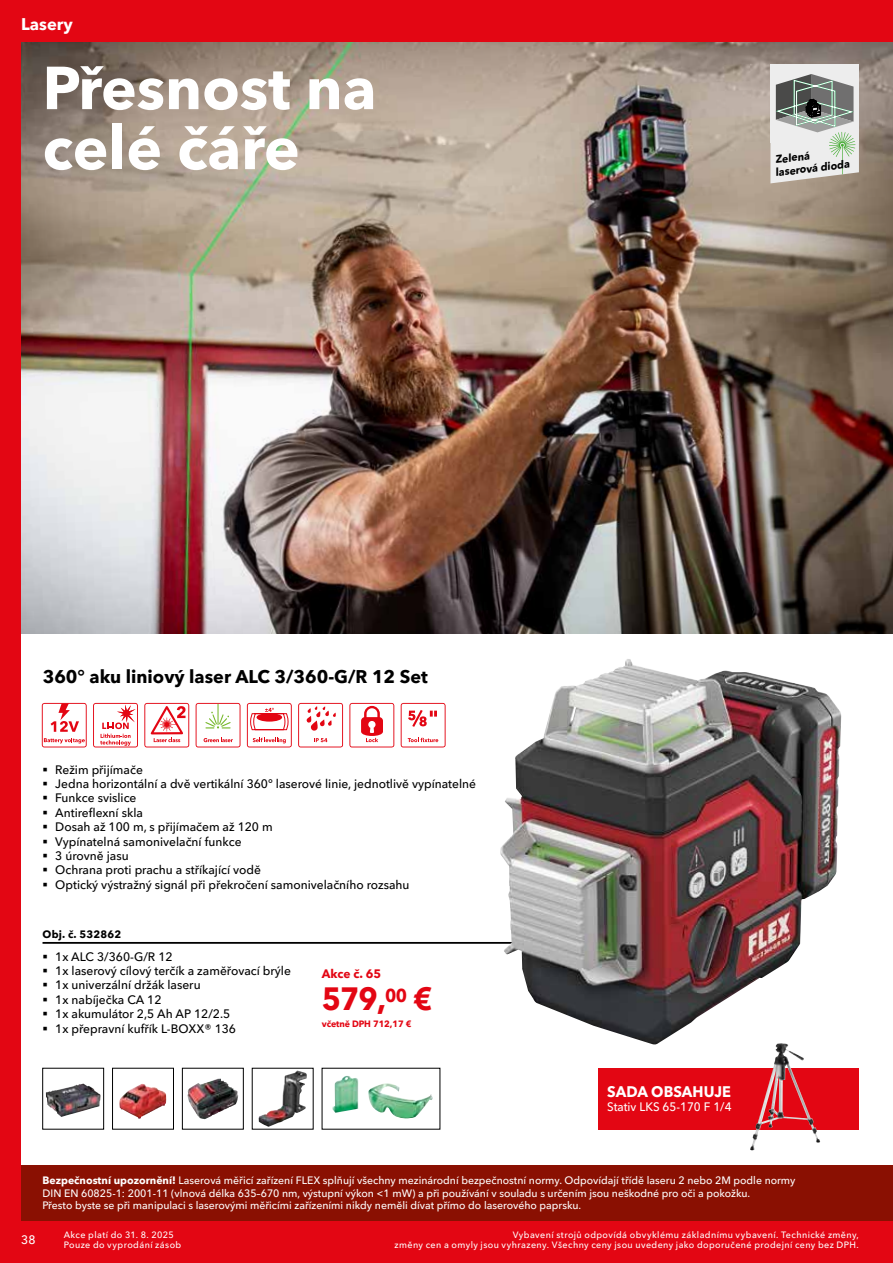
<style>
.page{position:relative;width:893px;height:1263px;background:#e30613}
.page>*{position:absolute;margin:0;border:0;box-sizing:border-box;transform-origin:0 0}
.t1{font:700 60px/60px "Avenir Next W1 G";color:#fff}
.t2{font:700 31.5px "Avenir Next W1 G";color:#e30613;scale:.95 1}
.t3{font:700 18px "Avenir Next W1 G";color:#000}
.t4{font:700 16.5px "Avenir Next W1 G";color:#fff}
.t5{font:700 15px "Avenir Next W1 G";color:#fff}
.t6{font:500 12px/14.4px "Avenir Next W1 G";color:#000}
.t7{font:500 12px "Avenir Next W1 G";color:#fff}
.t8{font:700 12px "Avenir Next W1 G";color:#e30613}
.t9{font:700 10.8px/12.9px "Avenir Next W1 G";color:#000}
.t10{font:500 10.5px/12.6px "Avenir Next W1 G";color:#fff}
.t11{font:700 10.5px "Avenir Next W1 G";letter-spacing:.02em;color:#000}
.t12{font:500 9px/10.8px "Avenir Next W1 G";letter-spacing:.045em;color:#fff}
.t13{font:700 9px "Avenir Next W1 G";letter-spacing:-.01em;color:#e30613}
.s1{font-weight:700}
</style>
<div class="page">
<div style="left:21px;top:43px;width:872px;height:1177px;background:#fff"></div>
<img style="left:21px;top:43px;width:872px;height:591px">
<div style="left:21px;top:1165px;width:872px;height:55px;background:#8a1002"></div>
<hr style="left:43px;top:942px;width:537px;height:2px;background:#000">
<img style="left:119px;top:1084px;width:47px;height:35px">
<div style="left:112px;top:1068px;width:62px;height:61px;border:1px solid #000"></div>
<img style="left:187px;top:1078px;width:51px;height:41px">
<div style="left:182px;top:1068px;width:62px;height:61px;border:1px solid #000"></div>
<img style="left:332px;top:1076px;width:101px;height:43px">
<img style="left:46px;top:1083px;width:53px;height:34px">
<div style="left:42px;top:1068px;width:62px;height:61px;border:1px solid #000"></div>
<img style="left:259px;top:1070px;width:48px;height:57px">
<div style="left:599px;top:1068px;width:260px;height:61px;background:#e30613"></div>
<img style="left:750px;top:1045px;width:70px;height:105px">
<img style="left:500px;top:659px;width:341px;height:386px">
<div style="left:770px;top:64px;width:89px;height:79px;background:#ededed"></div>
<svg style="left:770px;top:74px;width:89px;height:109px"></svg>
<svg style="left:42px;top:703px;width:45px;height:44px"></svg>
<svg style="left:196px;top:703px;width:44px;height:44px"></svg>
<svg style="left:144px;top:703px;width:45px;height:44px"></svg>
<svg style="left:93px;top:703px;width:45px;height:44px"></svg>
<svg style="left:247px;top:703px;width:45px;height:44px"></svg>
<svg style="left:298px;top:703px;width:45px;height:44px"></svg>
<svg style="left:349px;top:703px;width:45px;height:44px"></svg>
<svg style="left:401px;top:703px;width:45px;height:44px"></svg>
<h3 class="t4" style="left:21px;top:11px;width:53px">Lasery</h3>
<h1 class="t1" style="left:43px;top:53px;width:336px">Přesnost na celé čáře</h1>
<p class="t9" style="left:773px;top:153px;width:76px;rotate:-7deg">Zelená laserová dioda</p>
<h3 class="t3" style="left:43px;top:662px;width:387px">360° aku liniový laser ALC 3/360-G/R 12 Set</h3>
<p class="t6" style="left:55px;top:761px;width:422px">Režim přijímače<br>Jedna horizontální a dvě vertikální 360° laserové linie, jednotlivě vypínatelné Funkce svislice<br>Antireflexní skla<br>Dosah až 100 m, s přijímačem až 120 m<br>Vypínatelná samonivelační funkce<br>3 úrovně jasu<br>Ochrana proti prachu a stříkající vodě<br>Optický výstražný signál při překročení samonivelačního rozsahu</p>
<p class="t11" style="left:43px;top:926px;width:80px">Obj. č. 532862</p>
<p class="t6" style="left:55px;top:948px;width:237px">1x ALC 3/360-G/R 12<br>1x laserový cílový terčík a zaměřovací brýle<br>1x univerzální držák laseru<br>1x nabíječka CA 12<br>1x akumulátor 2,5 Ah AP 12/2.5<br>1x přepravní kufřík L-BOXX® 136</p>
<p class="t8" style="left:322px;top:964px;width:61px">Akce č. 65</p>
<h2 class="t2" style="left:322px;top:974px;width:118px">579,<sup>00</sup> €</h2>
<p class="t13" style="left:322px;top:1016px;width:91px">včetně DPH 712,17 €</p>
<p class="t5" style="left:607px;top:1080px;width:125px">SADA OBSAHUJE</p>
<p class="t7" style="left:607px;top:1098px;width:126px">Stativ LKS 65-170 F 1/4</p>
<p class="t10" style="left:43px;top:1173px;width:755px"><span class="s1">Bezpečnostní upozornění!</span> Laserová měřicí zařízení FLEX splňují všechny mezinárodní bezpečnostní normy. Odpovídají třídě laseru 2 nebo 2M podle normy<br>DIN EN 60825-1: 2001-11 (vlnová délka 635–670 nm, výstupní výkon &lt;1 mW) a při používání v souladu s určením jsou neškodné pro oči a pokožku.<br>Přesto byste se při manipulaci s laserovými měřicími zařízeními nikdy neměli dívat přímo do laserového paprsku.</p>
<p class="t7" style="left:21px;top:1230px;width:16px">38</p>
<p class="t12" style="left:64px;top:1228px;width:119px">Akce platí do 31. 8. 2025<br>Pouze do vyprodání zásob</p>
<p class="t12" style="left:395px;top:1228px;width:466px;text-align:right">Vybavení strojů odpovídá obvyklému základnímu vybavení. Technické změny,<br>změny cen a omyly jsou vyhrazeny. Všechny ceny jsou uvedeny jako doporučené prodejní ceny bez DPH.</p>
</div>
